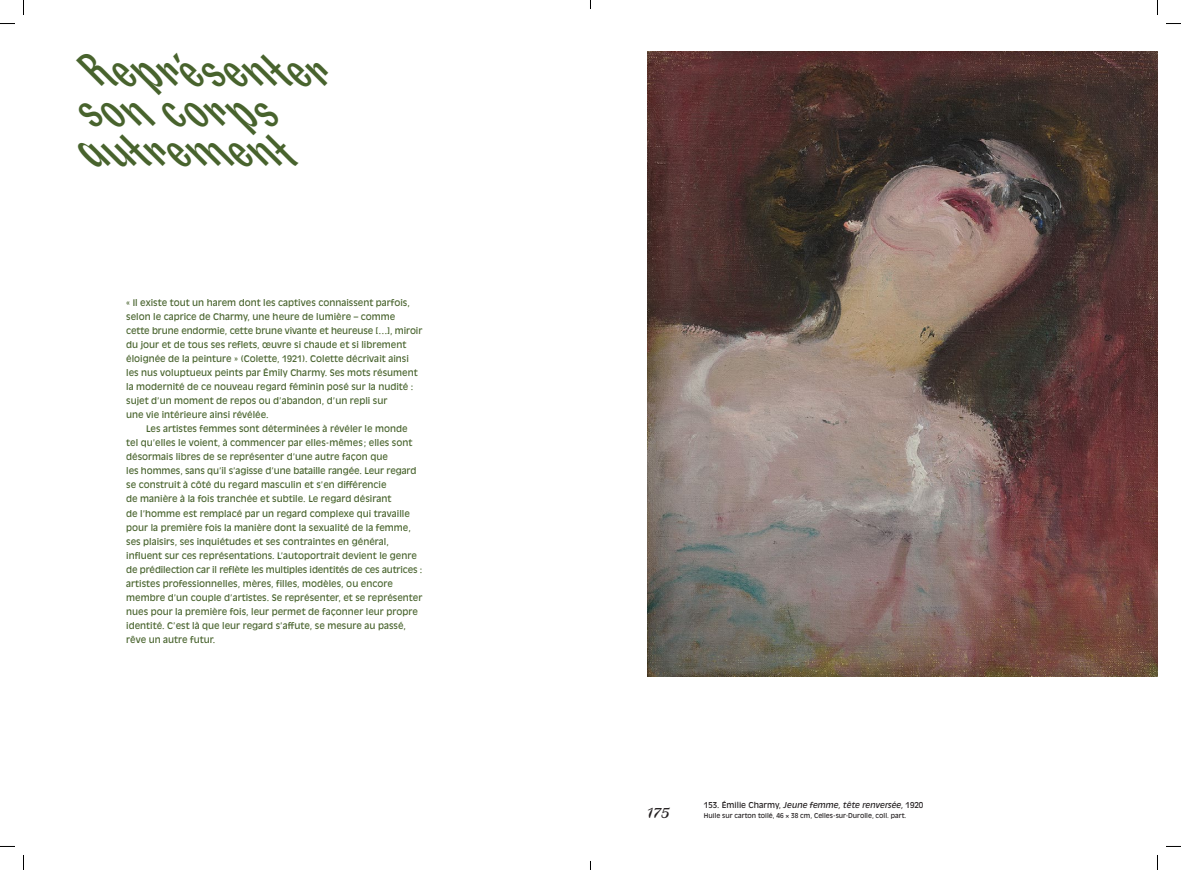
<style>
.page{position:relative;width:1181px;height:870px;background:#fff}
.page>*{position:absolute;margin:0;border:0;box-sizing:border-box;transform-origin:0 0}
.t1{font:44px/40px "Bourrasque 45 Est";color:#48632d}
.t2{font:italic 15px "Faune Text";color:#231f20}
.t3{font:9px "Antique Olive Pro";color:#48632d}
.t4{font:italic 8px "Antique Olive Pro";color:#231f20}
.t5{font:6.5px "Antique Olive Pro";color:#231f20}
.s1{font-style:normal}
</style>
<div class="page">
<img style="left:647px;top:52px;width:510px;height:623px">
<svg style="left:0;top:23px;width:15px;height:1px"></svg>
<svg style="left:1166px;top:23px;width:15px;height:1px"></svg>
<svg style="left:23px;top:0;width:1px;height:15px"></svg>
<svg style="left:23px;top:855px;width:1px;height:14px"></svg>
<svg style="left:1157px;top:0;width:1px;height:15px"></svg>
<svg style="left:1157px;top:855px;width:1px;height:14px"></svg>
<h1 class="t1" style="left:80px;top:51px;width:253px">Représenter son corps autrement</h1>
<p class="t3" style="left:126px;top:297px;width:285px">« Il existe tout un harem dont les captives connaissent parfois,</p>
<p class="t3" style="left:126px;top:311px;width:270px">selon le caprice de Charmy, une heure de lumière – comme</p>
<p class="t3" style="left:126px;top:325px;width:298px">cette brune endormie, cette brune vivante et heureuse […], miroir</p>
<p class="t3" style="left:126px;top:339px;width:282px">du jour et de tous ses reflets, œuvre si chaude et si librement</p>
<p class="t3" style="left:126px;top:353px;width:284px">éloignée de la peinture » (Colette, 1921). Colette décrivait ainsi</p>
<p class="t3" style="left:126px;top:367px;width:293px">les nus voluptueux peints par Émily Charmy. Ses mots résument</p>
<p class="t3" style="left:126px;top:381px;width:289px">la modernité de ce nouveau regard féminin posé sur la nudité :</p>
<p class="t3" style="left:126px;top:395px;width:263px">sujet d’un moment de repos ou d’abandon, d’un repli sur</p>
<p class="t3" style="left:126px;top:409px;width:144px">une vie intérieure ainsi révélée.</p>
<p class="t3" style="left:146px;top:423px;width:263px">Les artistes femmes sont déterminées à révéler le monde</p>
<p class="t3" style="left:126px;top:437px;width:288px">tel qu’elles le voient, à commencer par elles-mêmes ; elles sont</p>
<p class="t3" style="left:126px;top:451px;width:263px">désormais libres de se représenter d’une autre façon que</p>
<p class="t3" style="left:126px;top:465px;width:292px">les hommes, sans qu’il s’agisse d’une bataille rangée. Leur regard</p>
<p class="t3" style="left:126px;top:479px;width:262px">se construit à côté du regard masculin et s’en différencie</p>
<p class="t3" style="left:126px;top:493px;width:267px">de manière à la fois tranchée et subtile. Le regard désirant</p>
<p class="t3" style="left:126px;top:507px;width:285px">de l’homme est remplacé par un regard complexe qui travaille</p>
<p class="t3" style="left:126px;top:521px;width:286px">pour la première fois la manière dont la sexualité de la femme,</p>
<p class="t3" style="left:126px;top:535px;width:264px">ses plaisirs, ses inquiétudes et ses contraintes en général,</p>
<p class="t3" style="left:126px;top:549px;width:292px">influent sur ces représentations. L’autoportrait devient le genre</p>
<p class="t3" style="left:126px;top:563px;width:298px">de prédilection car il reflète les multiples identités de ces autrices :</p>
<p class="t3" style="left:126px;top:577px;width:268px">artistes professionnelles, mères, filles, modèles, ou encore</p>
<p class="t3" style="left:126px;top:591px;width:298px">membre d’un couple d’artistes. Se représenter, et se représenter</p>
<p class="t3" style="left:126px;top:605px;width:293px">nues pour la première fois, leur permet de façonner leur propre</p>
<p class="t3" style="left:126px;top:619px;width:281px">identité. C’est là que leur regard s’affute, se mesure au passé,</p>
<p class="t3" style="left:126px;top:633px;width:91px">rêve un autre futur.</p>
<h2 class="t2" style="left:647px;top:802px;width:24px">175</h2>
<p class="t4" style="left:704px;top:799px;width:221px"><span class="s1">153. Émilie Charmy,</span> JEUNE FEMME, TÊTE RENVERSÉE, <span class="s1">1920</span></p>
<p class="t5" style="left:704px;top:811px;width:204px">Huile sur carton toilé, 46 × 38 cm, Celles-sur-Durolle, coll. part.</p>
</div>
